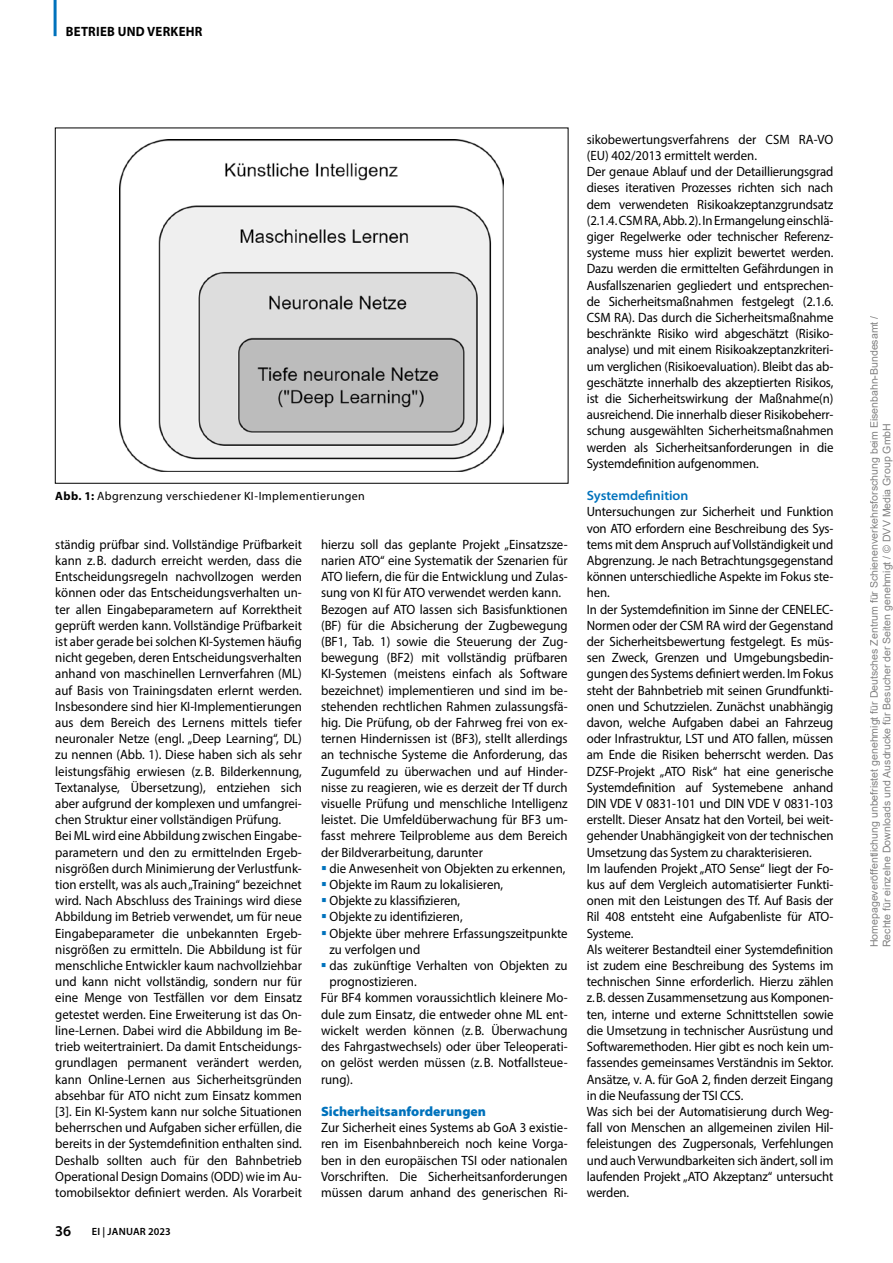
<style>
.page{position:relative;width:893px;height:1263px;background:#fff}
.page>*{position:absolute;margin:0;border:0;box-sizing:border-box;transform-origin:0 0}
.t1{font:600 15px "Myriad Pro";color:#000}
.t2{font:13.5px/16.2px "Myriad Pro";letter-spacing:-.005em;color:#000;scale:.95 1}
.t3{font:900 semi-expanded 13.5px "Myriad Pro";color:#0072bc;scale:.95 1}
.t4{font:700 13.5px "Myriad Pro";letter-spacing:.02em;color:#000;scale:.95 1}
.t5{font:600 semi-expanded 13.5px "Myriad Pro";color:#0072bc;scale:.95 1}
.t6{font:12px "Myriad Pro";letter-spacing:.03em;color:#000}
.t7{font:10.5px/12.6px "Arial";color:rgb(0 0 0/.5)}
.t8{font:600 10.5px "Myriad Pro";letter-spacing:.02em;color:#000}
.s1{font-weight:700}
</style>
<div class="page">
<hr style="left:54px;top:0;width:3px;height:36px;background:#0072bc">
<img style="left:120px;top:140px;width:384px;height:331px">
<p class="t4" style="left:66px;top:23px;width:145px">BETRIEB UND VERKEHR</p>
<p class="t6" style="left:55px;top:489px;width:311px"><span class="s1">Abb. 1:</span> Abgrenzung verschiedener KI-Implementierungen</p>
<p class="t2" style="left:55px;top:536px;width:261px">ständig prüfbar sind. Vollständige Prüfbarkeit kann z.B. dadurch erreicht werden, dass die Entscheidungsregeln nachvollzogen werden können oder das Entscheidungsverhalten un&shy;ter allen Eingabeparametern auf Korrektheit geprüft werden kann. Vollständige Prüfbarkeit ist aber gerade bei solchen KI-Systemen häufig nicht gegeben, deren Entscheidungsverhalten anhand von maschinellen Lernverfahren (ML) auf Basis von Trainingsdaten erlernt werden.<br>Insbesondere sind hier KI-Implementierungen aus dem Bereich des Lernens mittels tiefer neuronaler Netze (engl. „Deep Learning“, DL) zu nennen (Abb. 1). Diese haben sich als sehr leistungsfähig erwiesen (z.B. Bilderkennung, Textanalyse, Übersetzung), entziehen sich aber aufgrund der komplexen und umfangrei&shy;chen Struktur einer vollständigen Prüfung.<br>Bei ML wird eine Abbildung zwischen Eingabe&shy;parametern und den zu ermittelnden Ergeb&shy;nisgrößen durch Minimierung der Verlustfunk&shy;tion erstellt, was als auch „Training“ bezeichnet wird. Nach Abschluss des Trainings wird diese Abbildung im Betrieb verwendet, um für neue Eingabeparameter die unbekannten Ergeb&shy;nisgrößen zu ermitteln. Die Abbildung ist für menschliche Entwickler kaum nachvollziehbar und kann nicht vollständig, sondern nur für eine Menge von Testfällen vor dem Einsatz getestet werden. Eine Erweiterung ist das On&shy;line-Lernen. Dabei wird die Abbildung im Be&shy;trieb weitertrainiert. Da damit Entscheidungs&shy;grundlagen permanent verändert werden, kann Online-Lernen aus Sicherheitsgründen absehbar für ATO nicht zum Einsatz kommen [3]. Ein KI-System kann nur solche Situationen beherrschen und Aufgaben sicher erfüllen, die bereits in der Systemdefinition enthalten sind.<br>Deshalb sollten auch für den Bahnbetrieb Operational Design Domains (ODD) wie im Au&shy;tomobilsektor definiert werden. Als Vorarbeit</p>
<p class="t2" style="left:321px;top:536px;width:261px">hierzu soll das geplante Projekt „Einsatzsze&shy;narien ATO“ eine Systematik der Szenarien für ATO liefern, die für die Entwicklung und Zulas&shy;sung von KI für ATO verwendet werden kann.<br>Bezogen auf ATO lassen sich Basisfunktionen (BF) für die Absicherung der Zugbewegung (BF1, Tab. 1) sowie die Steuerung der Zug&shy;bewegung (BF2) mit vollständig prüfbaren KI-Systemen (meistens einfach als Software bezeichnet) implementieren und sind im be&shy;stehenden rechtlichen Rahmen zulassungsfä&shy;hig. Die Prüfung, ob der Fahrweg frei von ex&shy;ternen Hindernissen ist (BF3), stellt allerdings an technische Systeme die Anforderung, das Zugumfeld zu überwachen und auf Hinder&shy;nisse zu reagieren, wie es derzeit der Tf durch visuelle Prüfung und menschliche Intelligenz leistet. Die Umfeldüberwachung für BF3 um&shy;fasst mehrere Teilprobleme aus dem Bereich der Bildverarbeitung, darunter</p>
<p class="t2" style="left:330px;top:860px;width:250px">die Anwesenheit von Objekten zu erkennen,</p>
<p class="t2" style="left:330px;top:876px;width:184px">Objekte im Raum zu lokalisieren,</p>
<p class="t2" style="left:330px;top:892px;width:139px">Objekte zu klassifizieren,</p>
<p class="t2" style="left:329px;top:909px;width:142px">Objekte zu identifizieren,</p>
<p class="t2" style="left:329px;top:925px;width:252px">Objekte über mehrere Erfassungszeitpunkte</p>
<p class="t2" style="left:329px;top:941px;width:97px">zu verfolgen und</p>
<p class="t2" style="left:329px;top:957px;width:252px">das zukünftige Verhalten von Objekten zu</p>
<p class="t2" style="left:329px;top:973px;width:93px">prognostizieren.</p>
<p class="t2" style="left:321px;top:990px;width:261px">Für BF4 kommen voraussichtlich kleinere Mo-</p>
<p class="t2" style="left:321px;top:1006px;width:261px">dule zum Einsatz, die entweder ohne ML ent-</p>
<p class="t2" style="left:321px;top:1022px;width:261px">wickelt werden können (z.B. Überwachung</p>
<p class="t2" style="left:321px;top:1038px;width:261px">des Fahrgastwechsels) oder über Teleoperati-</p>
<p class="t2" style="left:321px;top:1054px;width:261px">on gelöst werden müssen (z.B. Notfallsteue-</p>
<p class="t2" style="left:321px;top:1071px;width:35px">rung).</p>
<p class="t3" style="left:321px;top:1103px;width:175px">Sicherheitsanforderungen</p>
<p class="t2" style="left:321px;top:1119px;width:261px;text-align:justify">Zur Sicherheit eines Systems ab GoA 3 existie&shy;ren im Eisenbahnbereich noch keine Vorga&shy;ben in den europäischen TSI oder nationalen Vorschriften. Die Sicherheitsanforderungen müssen darum anhand des generischen Ri-</p>
<p class="t1" style="left:55px;top:1221px;width:18px">36</p>
<p class="t8" style="left:92px;top:1225px;width:80px">EI | JANUAR 2023</p>
<p class="t2" style="left:587px;top:131px;width:261px">sikobewertungsverfahrens der CSM RA-VO (EU) 402/2013 ermittelt werden.<br>Der genaue Ablauf und der Detaillierungsgrad dieses iterativen Prozesses richten sich nach dem verwendeten Risikoakzeptanzgrundsatz (2.1.4. CSM RA, Abb. 2). In Ermangelung einschlä&shy;giger Regelwerke oder technischer Referenz&shy;systeme muss hier explizit bewertet werden.<br>Dazu werden die ermittelten Gefährdungen in Ausfallszenarien gegliedert und entsprechen&shy;de Sicherheitsmaßnahmen festgelegt (2.1.6.<br>CSM RA). Das durch die Sicherheitsmaßnahme beschränkte Risiko wird abgeschätzt (Risiko&shy;analyse) und mit einem Risikoakzeptanzkriteri&shy;um verglichen (Risikoevaluation). Bleibt das ab&shy;geschätzte innerhalb des akzeptierten Risikos, ist die Sicherheitswirkung der Maßnahme(n) ausreichend. Die innerhalb dieser Risikobeherr&shy;schung ausgewählten Sicherheitsmaßnahmen werden als Sicherheitsanforderungen in die Systemdefinition aufgenommen.</p>
<p class="t5" style="left:587px;top:488px;width:108px">Systemdefinition</p>
<p class="t2" style="left:587px;top:504px;width:261px">Untersuchungen zur Sicherheit und Funktion von ATO erfordern eine Beschreibung des Sys&shy;tems mit dem Anspruch auf Vollständigkeit und Abgrenzung. Je nach Betrachtungsgegenstand können unterschiedliche Aspekte im Fokus ste&shy;hen.<br>In der Systemdefinition im Sinne der CENELEC-Normen oder der CSM RA wird der Gegenstand der Sicherheitsbewertung festgelegt. Es müs&shy;sen Zweck, Grenzen und Umgebungsbedin&shy;gungen des Systems definiert werden. Im Fokus steht der Bahnbetrieb mit seinen Grundfunkti&shy;onen und Schutzzielen. Zunächst unabhängig davon, welche Aufgaben dabei an Fahrzeug oder Infrastruktur, LST und ATO fallen, müssen am Ende die Risiken beherrscht werden. Das DZSF-Projekt „ATO Risk“ hat eine generische Systemdefinition auf Systemebene anhand DIN VDE V 0831-101 und DIN VDE V 0831-103 erstellt. Dieser Ansatz hat den Vorteil, bei weit&shy;gehender Unabhängigkeit von der technischen Umsetzung das System zu charakterisieren.<br>Im laufenden Projekt „ATO Sense“ liegt der Fo&shy;kus auf dem Vergleich automatisierter Funkti&shy;onen mit den Leistungen des Tf. Auf Basis der Ril 408 entsteht eine Aufgabenliste für ATO-Systeme.<br>Als weiterer Bestandteil einer Systemdefinition ist zudem eine Beschreibung des Systems im technischen Sinne erforderlich. Hierzu zählen z.B. dessen Zusammensetzung aus Komponen&shy;ten, interne und externe Schnittstellen sowie die Umsetzung in technischer Ausrüstung und Softwaremethoden. Hier gibt es noch kein um&shy;fassendes gemeinsames Verständnis im Sektor.<br>Ansätze, v. A. für GoA 2, finden derzeit Eingang in die Neufassung der TSI CCS.<br>Was sich bei der Automatisierung durch Weg&shy;fall von Menschen an allgemeinen zivilen Hil&shy;feleistungen des Zugpersonals, Verfehlungen und auch Verwundbarkeiten sich ändert, soll im laufenden Projekt „ATO Akzeptanz“ untersucht werden.</p>
<p class="t7" style="left:868px;top:947px;width:633px;rotate:-90deg">Homepageveröffentlichung unbefristet genehmigt für Deutsches Zentrum für Schienenverkehrsforschung beim Eisenbahn-Bundesamt /<br>Rechte für einzelne Downloads und Ausdrucke für Besucher der Seiten genehmigt / © DVV Media Group GmbH</p>
</div>
